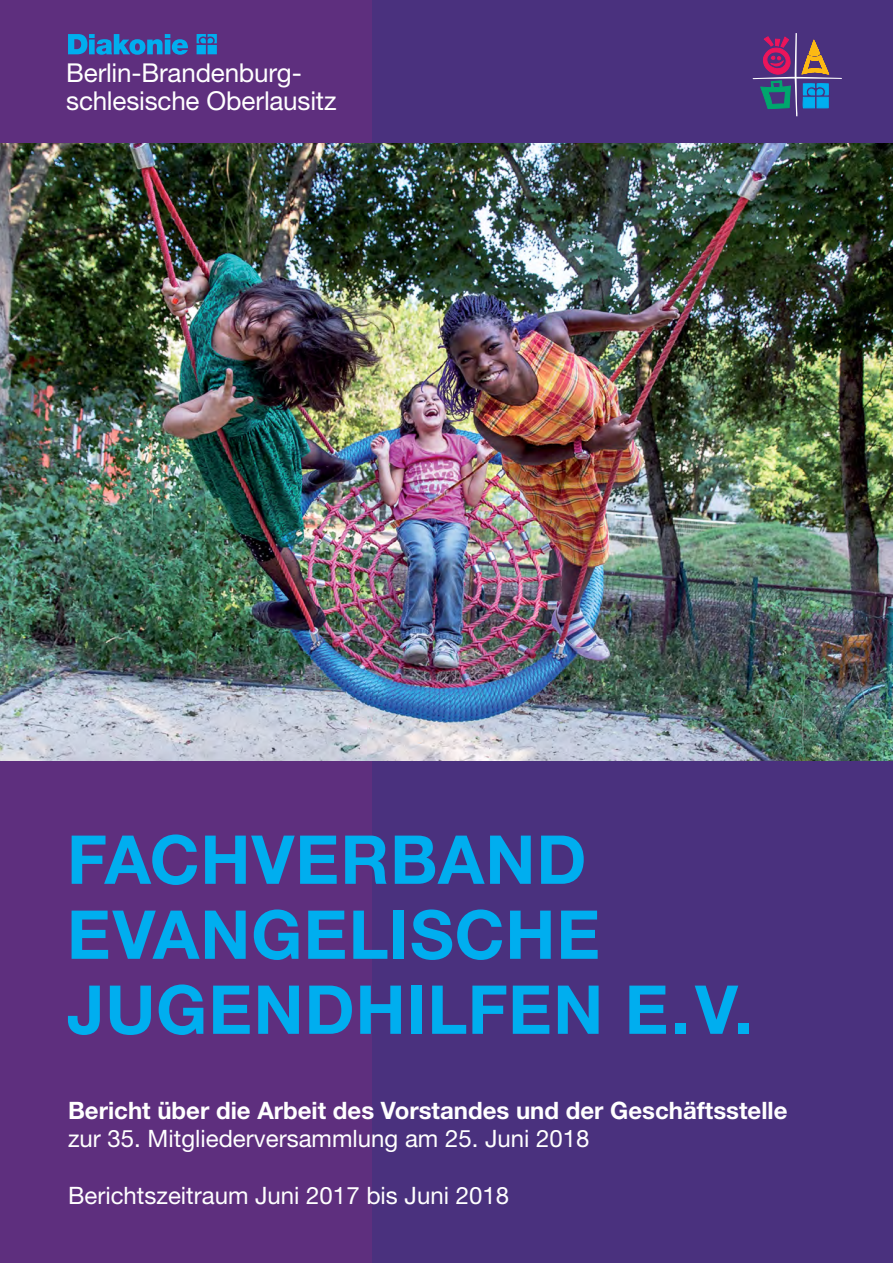
<style>
.page{position:relative;width:893px;height:1263px;background:#fff}
.page>*{position:absolute;margin:0;border:0;box-sizing:border-box;transform-origin:0 0}
.t1{font:700 67.5px/75px "Helvetica Neue LT Pro";letter-spacing:.015em;color:#00aeef}
.t2{font:26.1px/27.9px "Helvetica Neue LT Pro";letter-spacing:-.01em;color:#fff}
.t3{font:24px "Helvetica Neue LT Pro";color:#fff}
.t4{font:700 24px "Helvetica Neue LT Pro";color:#fff}
</style>
<div class="page">
<div style="left:354px;top:126px;width:539px;height:1137px;background:#4a317e"></div>
<div style="left:354px;top:0;width:539px;height:144px;background:#4a317e"></div>
<div style="left:0;top:109px;width:371px;height:1154px;background:#5e2f7e"></div>
<div style="left:0;top:0;width:371px;height:144px;background:#5e2f7e"></div>
<img style="left:0;top:144px;width:893px;height:616px">
<svg style="left:68px;top:34px;width:149px;height:21px"></svg>
<svg style="left:753px;top:33px;width:89px;height:83px"></svg>
<p class="t2" style="left:66px;top:58px;width:272px">Berlin-Brandenburg&shy;schlesische Oberlausitz</p>
<h1 class="t1" style="left:67px;top:820px;width:521px">Fachverba nd<br>Eva</h1>
<h1 class="t1" style="left:67px;top:895px;width:688px;text-align:center">ngelische<br>Jugendhilfen e.V.</h1>
<p class="t4" style="left:68px;top:1095px;width:721px">Bericht über die Arbeit des Vorstandes und der Geschäftsstelle</p>
<p class="t3" style="left:68px;top:1124px;width:523px">zur 35. Mitgliederversammlung am 25. Juni 2018</p>
<p class="t3" style="left:68px;top:1181px;width:443px">Berichtszeitraum Juni 2017 bis Juni 2018</p>
</div>
